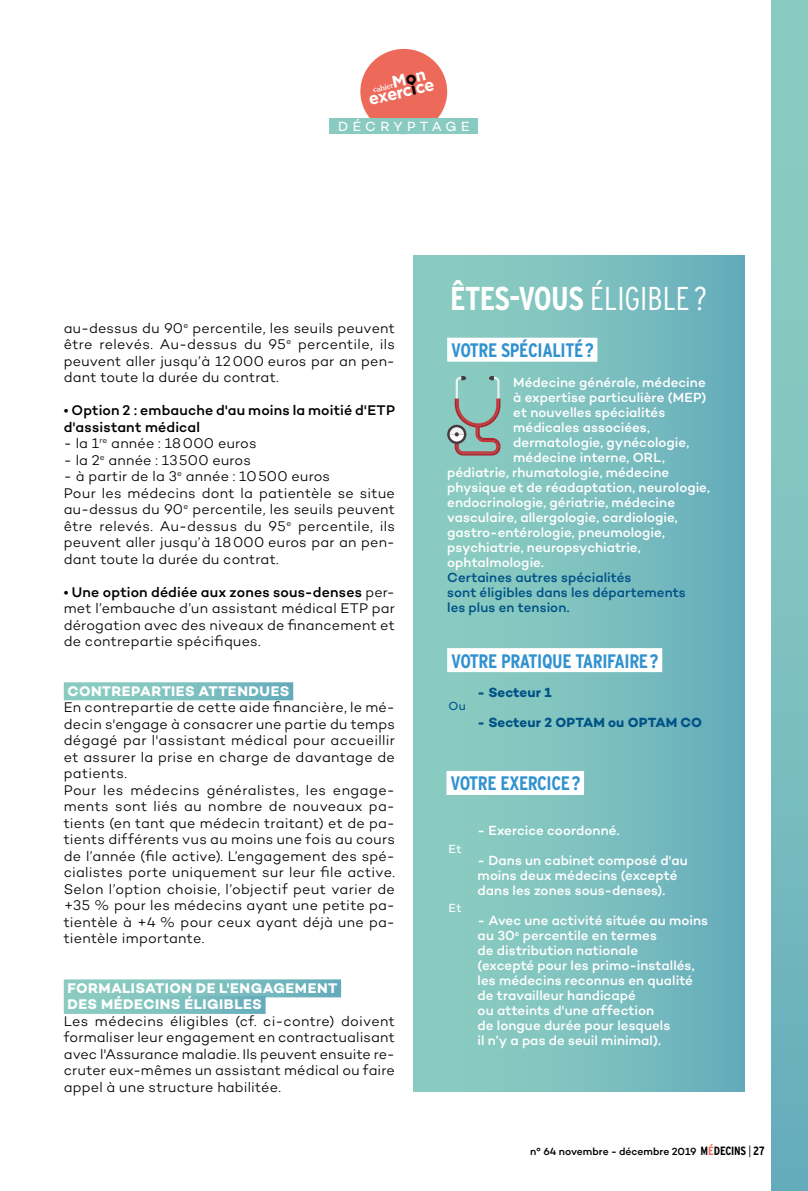
<style>
.page{position:relative;width:808px;height:1191px;background:#fff}
.page>*{position:absolute;margin:0;border:0;box-sizing:border-box;transform-origin:0 0}
.t1{font:700 condensed 33px "Interstate";letter-spacing:-.02em;color:#fff}
.t2{font:700 condensed 19.5px "Interstate";letter-spacing:-.02em;color:#3192d0}
.t3{font:700 16.65px "Gotham";color:#fff}
.t4{font:300 14.25px/16.5px "Campton";letter-spacing:.02em;color:#000;text-align:justify}
.t5{font:700 14.25px/16.5px "Campton";letter-spacing:.03em;color:#fff}
.t6{font:500 14.25px/16.5px "Campton";letter-spacing:.01em;color:#000}
.t7{font:500 13.5px/15px "Campton";letter-spacing:.005em;color:#fff}
.t8{font:500 13.5px/15px "Campton";letter-spacing:.005em;color:#005287}
.t9{font:700 13.5px "Campton";letter-spacing:.005em;color:#005287}
.t10{font:13.5px "Campton";letter-spacing:.32em;color:#fff}
.t11{font:12px "Campton";color:#fff}
.t12{font:12px "Campton";color:#005287}
.t13{font:500 10.5px "Campton";color:#000}
.t14{font:700 8.7px "Garamond";color:#fff}
.s1{font-family:"Gotham";font-size:16.65px}
.s2{font-family:"Gotham";font-size:16.65px;color:#000}
.s3{color:#000}
.s4{font-weight:500}
.s5{font-weight:300}
.s6{font-family:"Interstate";font-weight:700;font-stretch:condensed;font-size:12px}
.s7{font-family:"Interstate";font-weight:700;font-stretch:condensed;font-size:12px;color:#ed6a5b}
.s8{font-family:"Interstate";font-weight:300;font-stretch:condensed;font-size:12px}
</style>
<div class="page">
<div style="left:771px;top:0;width:37px;height:1191px;background:linear-gradient(to bottom,#90d0c2,#69afbc)"></div>
<div style="left:360px;top:49px;width:87px;height:85px;background:#ed6a5b;border-radius:50%"></div>
<div style="left:330px;top:118px;width:148px;height:16px;background:#8acbc1"></div>
<div style="left:64px;top:682px;width:229px;height:18px;background:linear-gradient(to right,#90d1c2,#69afbc)"></div>
<div style="left:64px;top:979px;width:277px;height:18px;background:linear-gradient(to right,#90d1c2,#68afbc)"></div>
<div style="left:64px;top:996px;width:202px;height:18px;background:linear-gradient(to right,#90d1c2,#68afbc)"></div>
<div style="left:413px;top:255px;width:331px;height:837px;background:linear-gradient(to right,#90d1c2,#68afbc)"></div>
<div style="left:446px;top:771px;width:138px;height:24px;background:#fff"></div>
<div style="left:447px;top:338px;width:150px;height:24px;background:#fff"></div>
<div style="left:447px;top:648px;width:215px;height:24px;background:#fff"></div>
<svg style="left:447px;top:425px;width:19px;height:19px"></svg>
<svg style="left:450px;top:376px;width:50px;height:79px;background:#93ada8"></svg>
<p class="t14" style="left:372px;top:85px;width:57px;rotate:-13deg">cahier<span class="s1">M</span><span class="s2">o</span><span class="s1">n</span></p>
<p class="t3" style="left:367px;top:90px;width:68px;rotate:-13deg">exerc<span class="s3">i</span>ce</p>
<p class="t10" style="left:338px;top:118px;width:133px">DÉCRYPTAGE</p>
<p class="t4" style="left:64px;top:319px;width:333px">au-dessus du 90<sup>e</sup> percentile, les seuils peuvent être relevés. Au-dessus du 95<sup>e</sup> percentile, ils peuvent aller jusqu’à 12000 euros par an pen&shy;dant toute la durée du contrat.</p>
<p class="t6" style="left:64px;top:402px;width:333px">• Option 2 : embauche d'au moins la moitié d'ETP d'assistant médical</p>
<p class="t4" style="left:64px;top:435px;width:194px">- la 1<sup>re</sup> année : 18000 euros</p>
<p class="t4" style="left:64px;top:451px;width:189px">- la 2<sup>e</sup> année : 13500 euros</p>
<p class="t4" style="left:64px;top:468px;width:333px;text-align:left">- à partir de la 3<sup>e</sup> année : 10500 euros<br>Pour les médecins dont la patientèle se situe au-dessus du 90<sup>e</sup> percentile, les seuils peuvent être relevés. Au-dessus du 95<sup>e</sup> percentile, ils peuvent aller jusqu’à 18000 euros par an pen&shy;dant toute la durée du contrat.</p>
<p class="t4" style="left:64px;top:583px;width:333px"><span class="s4">• Une option dédiée aux zones sous-denses</span> per&shy;met l’embauche d’un assistant médical ETP par dérogation avec des niveaux de financement et de contrepartie spécifiques.</p>
<p class="t5" style="left:68px;top:682px;width:223px">CONTREPARTIES ATTENDUES</p>
<p class="t4" style="left:64px;top:699px;width:333px;text-align:left">En contrepartie de cette aide financière, le mé&shy;decin s'engage à consacrer une partie du temps dégagé par l'assistant médical pour accueillir et assurer la prise en charge de davantage de patients.<br>Pour les médecins généralistes, les engage&shy;ments sont liés au nombre de nouveaux pa&shy;tients (en tant que médecin traitant) et de pa&shy;tients différents vus au moins une fois au cours de l’année (file active). L’engagement des spé&shy;cialistes porte uniquement sur leur file active.<br>Selon l’option choisie, l’objectif peut varier de +35 % pour les médecins ayant une petite pa&shy;tientèle à +4 % pour ceux ayant déjà une pa&shy;tientèle importante.</p>
<p class="t5" style="left:68px;top:979px;width:271px">FORMALISATION DE L'ENGAGEMENT<br>DES MÉDECINS ÉLIGIBLES</p>
<p class="t4" style="left:64px;top:1012px;width:333px">Les médecins éligibles (cf. ci-contre) doivent formaliser leur engagement en contractualisant avec l'Assurance maladie. Ils peuvent ensuite re&shy;cruter eux-mêmes un assistant médical ou faire appel à une structure habilitée.</p>
<h1 class="t1" style="left:450px;top:280px;width:259px">ÊTES-VOUS <span class="s5">ÉLIGIBLE ?</span></h1>
<h2 class="t2" style="left:451px;top:339px;width:144px">VOTRE SPÉCIALITÉ?</h2>
<p class="t7" style="left:513px;top:374px;width:194px">Médecine générale, médecine</p>
<p class="t7" style="left:513px;top:389px;width:195px">à expertise particulière (MEP)</p>
<p class="t7" style="left:513px;top:404px;width:154px">et nouvelles spécialités</p>
<p class="t7" style="left:513px;top:419px;width:138px">médicales associées,</p>
<p class="t7" style="left:513px;top:434px;width:177px">dermatologie, gynécologie,</p>
<p class="t7" style="left:513px;top:449px;width:153px">médecine interne, ORL,</p>
<p class="t7" style="left:447px;top:464px;width:224px">pédiatrie, rhumatologie, médecine</p>
<p class="t7" style="left:447px;top:479px;width:264px">physique et de réadaptation, neurologie,</p>
<p class="t7" style="left:447px;top:494px;width:229px">endocrinologie, gériatrie, médecine</p>
<p class="t7" style="left:447px;top:509px;width:232px">vasculaire, allergologie, cardiologie,</p>
<p class="t7" style="left:447px;top:524px;width:219px">gastro-entérologie, pneumologie,</p>
<p class="t7" style="left:447px;top:539px;width:195px">psychiatrie, neuropsychiatrie,</p>
<p class="t7" style="left:447px;top:554px;width:98px">ophtalmologie.</p>
<p class="t8" style="left:447px;top:569px;width:240px">Certaines autres spécialités<br>sont éligibles dans les départements les plus en tension.</p>
<h2 class="t2" style="left:451px;top:650px;width:209px">VOTRE PRATIQUE TARIFAIRE?</h2>
<p class="t9" style="left:478px;top:684px;width:75px">- Secteur 1</p>
<p class="t9" style="left:478px;top:714px;width:226px">- Secteur 2 OPTAM ou OPTAM CO</p>
<p class="t12" style="left:449px;top:698px;width:19px">Ou</p>
<h2 class="t2" style="left:451px;top:772px;width:131px">VOTRE EXERCICE?</h2>
<p class="t11" style="left:449px;top:841px;width:14px">Et</p>
<p class="t11" style="left:449px;top:900px;width:14px">Et</p>
<p class="t7" style="left:478px;top:823px;width:143px">- Exercice coordonné.</p>
<p class="t7" style="left:478px;top:853px;width:212px">- Dans un cabinet composé d'au moins deux médecins (excepté dans les zones sous-denses).</p>
<p class="t7" style="left:478px;top:913px;width:232px">- Avec une activité située au moins au 30<sup>e</sup> percentile en termes<br>de distribution nationale<br>(excepté pour les primo-installés, les médecins reconnus en qualité de travailleur handicapé<br>ou atteints d'une affection<br>de longue durée pour lesquels<br>il n’y a pas de seuil minimal).</p>
<p class="t13" style="left:530px;top:1145px;width:236px">n° 64 novembre - décembre 2019 <span class="s6">M</span><span class="s7">É</span><span class="s6">DECINS</span> <span class="s8">|</span> <span class="s6">27</span></p>
</div>
